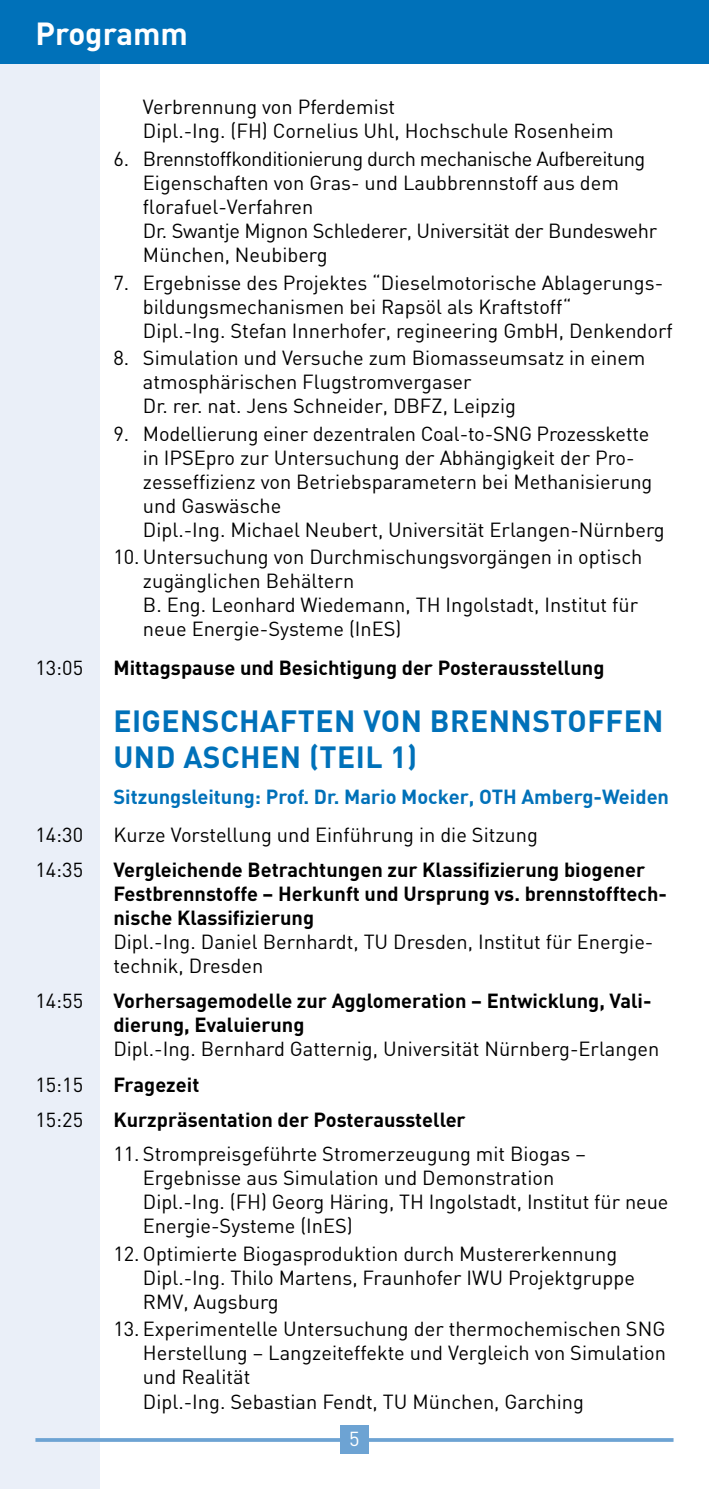
<style>
.page{position:relative;width:709px;height:1489px;background:#fff}
.page>*{position:absolute;margin:0;border:0;box-sizing:border-box;transform-origin:0 0}
.t1{font:700 31.25px "DIN";color:#fff}
.t2{font:700 30px/36px "DIN";letter-spacing:.015em;color:#0071b9}
.t3{font:20px/24px "DIN";color:#000}
.t4{font:700 20px/24px "DIN";color:#000}
.t5{font:700 20px "DIN";color:#0071b9}
.t6{font:20px "DIN";color:#fff}
</style>
<div class="page">
<div style="left:0;top:59px;width:99px;height:1429px;background:#eaeff8"></div>
<div style="left:0;top:0;width:709px;height:64px;background:#0071b9"></div>
<svg style="left:35px;top:1437px;width:638px;height:4px"></svg>
<div style="left:340px;top:1425px;width:29px;height:28px;background:#6da3d3"></div>
<h1 class="t1" style="left:35px;top:13px;width:154px">Programm</h1>
<p class="t3" style="left:143px;top:95px;width:472px">Verbrennung von Pferdemist<br>Dipl.-Ing. (FH) Cornelius Uhl, Hochschule Rosenheim</p>
<p class="t3" style="left:143px;top:146px;width:516px;text-indent:-30px">6. Brennstoffkonditionierung durch mechanische Aufbereitung Eigenschaften von Gras- und Laubbrennstoff aus dem florafuel-Verfahren<br>Dr. Swantje Mignon Schlederer, Universität der Bundeswehr München, Neubiberg</p>
<p class="t3" style="left:143px;top:270px;width:531px;text-indent:-30px">7. Ergebnisse des Projektes “Dieselmotorische Ablagerungs&shy;bildungsmechanismen bei Rapsöl als Kraftstoff“<br>Dipl.-Ing. Stefan Innerhofer, regineering GmbH, Denkendorf</p>
<p class="t3" style="left:143px;top:345px;width:504px;text-indent:-30px">8. Simulation und Versuche zum Biomasseumsatz in einem atmosphärischen Flugstromvergaser<br>Dr. rer. nat. Jens Schneider, DBFZ, Leipzig</p>
<p class="t3" style="left:143px;top:421px;width:523px;text-indent:-30px">9. Modellierung einer dezentralen Coal-to-SNG Prozesskette in IPSEpro zur Untersuchung der Abhängigkeit der Pro&shy;zesseffizienz von Betriebsparametern bei Methanisierung und Gaswäsche<br>Dipl.-Ing. Michael Neubert, Universität Erlangen-Nürnberg</p>
<p class="t3" style="left:143px;top:545px;width:501px;text-indent:-30px">10. Untersuchung von Durchmischungsvorgängen in optisch zugänglichen Behältern<br>B. Eng. Leonhard Wiedemann, TH Ingolstadt, Institut für neue Energie-Systeme (InES)</p>
<p class="t3" style="left:35px;top:655px;width:49px">13:05</p>
<p class="t4" style="left:113px;top:654px;width:492px">Mittagspause und Besichtigung der Posterausstellung</p>
<h2 class="t2" style="left:113px;top:701px;width:551px">EIGENSCHAFTEN VON BRENNSTOFFEN<br>UND ASCHEN (TEIL 1)</h2>
<p class="t5" style="left:113px;top:783px;width:557px">Sitzungsleitung: Prof. Dr. Mario Mocker, OTH Amberg-Weiden</p>
<p class="t3" style="left:35px;top:822px;width:49px">14:30</p>
<p class="t3" style="left:113px;top:822px;width:426px">Kurze Vorstellung und Einführung in die Sitzung</p>
<p class="t3" style="left:35px;top:857px;width:49px">14:35</p>
<p class="t4" style="left:113px;top:856px;width:555px">Vergleichende Betrachtungen zur Klassifizierung biogener<br>Festbrennstoffe – Herkunft und Ursprung vs. brennstofftech&shy;nische Klassifizierung</p>
<p class="t3" style="left:113px;top:929px;width:541px">Dipl.-Ing. Daniel Bernhardt, TU Dresden, Institut für Energie&shy;technik, Dresden</p>
<p class="t3" style="left:35px;top:987px;width:49px">14:55</p>
<p class="t4" style="left:113px;top:987px;width:539px">Vorhersagemodelle zur Agglomeration – Entwicklung, Vali&shy;dierung, Evaluierung</p>
<p class="t3" style="left:113px;top:1035px;width:547px">Dipl.-Ing. Bernhard Gatternig, Universität Nürnberg-Erlangen</p>
<p class="t3" style="left:35px;top:1072px;width:49px">15:15</p>
<p class="t4" style="left:113px;top:1071px;width:87px">Fragezeit</p>
<p class="t3" style="left:35px;top:1106px;width:49px">15:25</p>
<p class="t4" style="left:113px;top:1106px;width:354px">Kurzpräsentation der Posteraussteller</p>
<p class="t3" style="left:143px;top:1141px;width:527px;text-indent:-30px">11. Strompreisgeführte Stromerzeugung mit Biogas – Ergebnisse aus Simulation und Demonstration<br>Dipl.-Ing. (FH) Georg Häring, TH Ingolstadt, Institut für neue Energie-Systeme (InES)</p>
<p class="t3" style="left:143px;top:1241px;width:493px;text-indent:-30px">12. Optimierte Biogasproduktion durch Mustererkennung<br>Dipl.-Ing. Thilo Martens, Fraunhofer IWU Projektgruppe<br>RMV, Augsburg</p>
<p class="t3" style="left:143px;top:1316px;width:524px;text-indent:-30px">13. Experimentelle Untersuchung der thermochemischen SNG Herstellung – Langzeiteffekte und Vergleich von Simulation und Realität<br>Dipl.-Ing. Sebastian Fendt, TU München, Garching</p>
<p class="t6" style="left:349px;top:1426px;width:12px">5</p>
</div>
